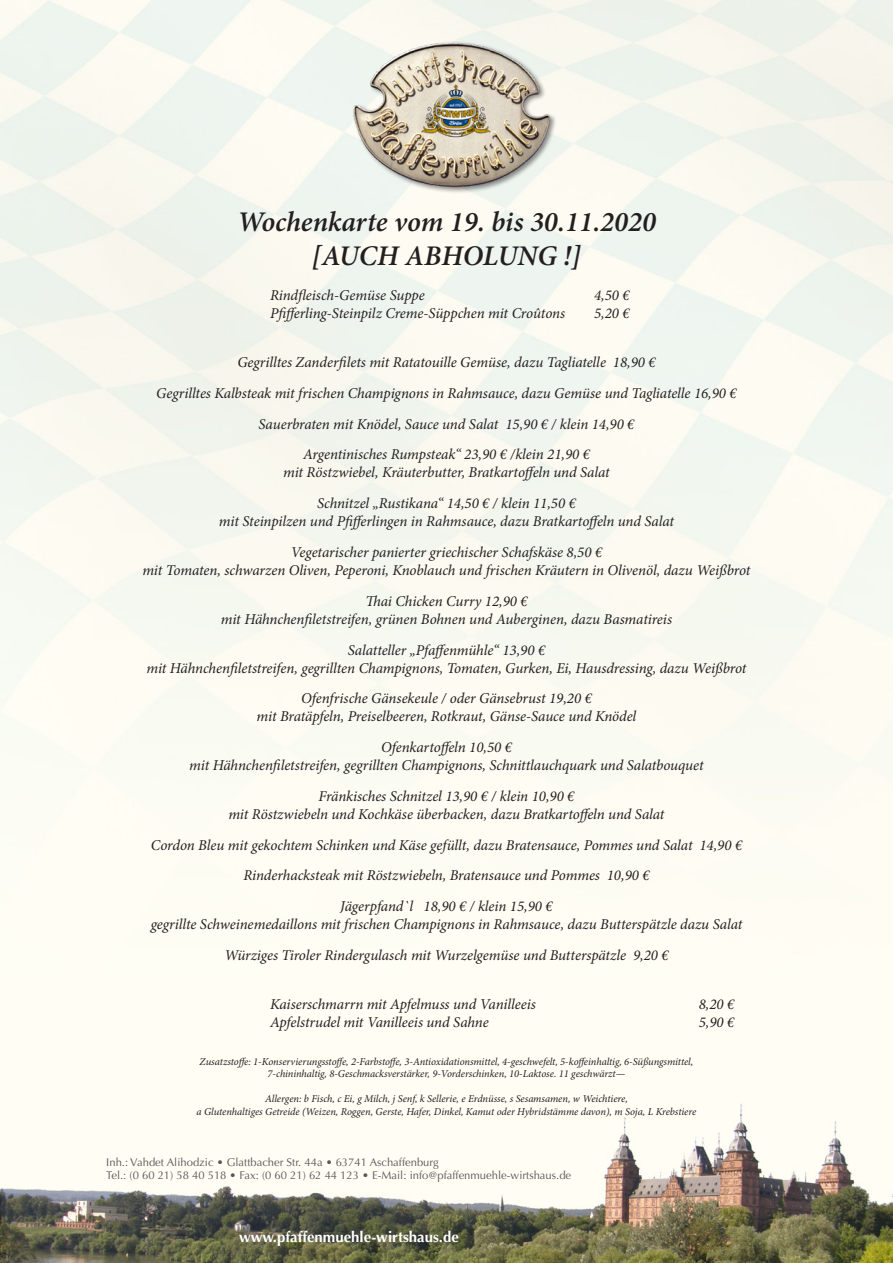
<style>
.page{position:relative;width:893px;height:1263px;background:#fff}
.page>*{position:absolute;margin:0;border:0;box-sizing:border-box;transform-origin:0 0}
.t1{font:italic 600 28.5px/34.2px "Minion Pro";color:#231f20;text-align:center}
.Absatzformat_1{font:italic 15px/18px "Minion Pro";letter-spacing:-.005em;color:#231f20;text-align:center}
.t2{font:700 15px "Optima";color:#fff}
.t3{font:11.25px/13.5px "Optima";color:#57585a}
.Absatzformat_1-2{font:italic 10.5px/12.6px "Minion Pro";letter-spacing:-.01em;color:#231f20;text-align:center}
</style>
<div class="page">
<img style="left:0;top:0;width:893px;height:1263px">
<div style="left:352px;top:41px;width:206px;height:153px;background:#231f20;opacity:.5"></div>
<img style="left:340px;top:38px;width:213px;height:153px">
<p class="t1" style="left:237px;top:205px;width:420px">Wochenkarte vom 19. bis 30.11.2020 [AUCH ABHOLUNG !]</p>
<p class="Absatzformat_1" style="left:270px;top:287px;width:156px">Rindfleisch-Gemüse Suppe</p>
<p class="Absatzformat_1" style="left:594px;top:287px;width:37px">4,50 €</p>
<p class="Absatzformat_1" style="left:270px;top:305px;width:297px">Pfifferling-Steinpilz Creme-Süppchen mit Croûtons</p>
<p class="Absatzformat_1" style="left:594px;top:305px;width:37px">5,20 €</p>
<p class="Absatzformat_1" style="left:237px;top:353px;width:420px">Gegrilltes Zanderfilets mit Ratatouille Gemüse, dazu Tagliatelle 18,90 €</p>
<p class="Absatzformat_1" style="left:156px;top:384px;width:582px">Gegrilltes Kalbsteak mit frischen Champignons in Rahmsauce, dazu Gemüse und Tagliatelle 16,90 €</p>
<p class="Absatzformat_1" style="left:258px;top:415px;width:377px">Sauerbraten mit Knödel, Sauce und Salat 15,90 € / klein 14,90 €</p>
<p class="Absatzformat_1" style="left:283px;top:446px;width:328px">Argentinisches Rumpsteak“ 23,90 € /klein 21,90 €<br>mit Röstzwiebel, Kräuterbutter, Bratkartoffeln und Salat</p>
<p class="Absatzformat_1" style="left:219px;top:494px;width:457px">Schnitzel „Rustikana“ 14,50 € / klein 11,50 €<br>mit Steinpilzen und Pfifferlingen in Rahmsauce, dazu Bratkartoffeln und Salat</p>
<p class="Absatzformat_1" style="left:142px;top:543px;width:610px">Vegetarischer panierter griechischer Schafskäse 8,50 €<br>mit Tomaten, schwarzen Oliven, Peperoni, Knoblauch und frischen Kräutern in Olivenöl, dazu Weißbrot</p>
<p class="Absatzformat_1" style="left:221px;top:592px;width:453px">Thai Chicken Curry 12,90 €<br>mit Hähnchenfiletstreifen, grünen Bohnen und Auberginen, dazu Basmatireis</p>
<p class="Absatzformat_1" style="left:146px;top:641px;width:602px">Salatteller „Pfaffenmühle“ 13,90 €<br>mit Hähnchenfiletstreifen, gegrillten Champignons, Tomaten, Gurken, Ei, Hausdressing, dazu Weißbrot</p>
<p class="Absatzformat_1" style="left:257px;top:689px;width:381px">Ofenfrische Gänsekeule / oder Gänsebrust 19,20 €<br>mit Bratäpfeln, Preiselbeeren, Rotkraut, Gänse-Sauce und Knödel</p>
<p class="Absatzformat_1" style="left:189px;top:738px;width:516px">Ofenkartoffeln 10,50 €<br>mit Hähnchenfiletstreifen, gegrillten Champignons, Schnittlauchquark und Salatbouquet</p>
<p class="Absatzformat_1" style="left:228px;top:787px;width:438px">Fränkisches Schnitzel 13,90 € / klein 10,90 €<br>mit Röstzwiebeln und Kochkäse überbacken, dazu Bratkartoffeln und Salat</p>
<p class="Absatzformat_1" style="left:151px;top:836px;width:593px">Cordon Bleu mit gekochtem Schinken und Käse gefüllt, dazu Bratensauce, Pommes und Salat 14,90 €</p>
<p class="Absatzformat_1" style="left:243px;top:866px;width:408px">Rinderhacksteak mit Röstzwiebeln, Bratensauce und Pommes 10,90 €</p>
<p class="Absatzformat_1" style="left:151px;top:897px;width:593px">Jägerpfand`l 18,90 € / klein 15,90 €<br>gegrillte Schweinemedaillons mit frischen Champignons in Rahmsauce, dazu Butterspätzle dazu Salat</p>
<p class="Absatzformat_1" style="left:224px;top:946px;width:446px">Würziges Tiroler Rindergulasch mit Wurzelgemüse und Butterspätzle 9,20 €</p>
<p class="Absatzformat_1" style="left:270px;top:995px;width:267px">Kaiserschmarrn mit Apfelmuss und Vanilleeis</p>
<p class="Absatzformat_1" style="left:699px;top:995px;width:37px">8,20 €</p>
<p class="Absatzformat_1" style="left:270px;top:1013px;width:220px">Apfelstrudel mit Vanilleeis und Sahne</p>
<p class="Absatzformat_1" style="left:699px;top:1013px;width:37px">5,90 €</p>
<p class="Absatzformat_1-2" style="left:200px;top:1055px;width:495px">Zusatzstoffe: 1-Konservierungsstoffe, 2-Farbstoffe, 3-Antioxidationsmittel, 4-geschwefelt, 5-koffeinhaltig, 6-Süßungsmittel,<br>7-chininhaltig, 8-Geschmacksverstärker, 9-Vorderschinken, 10-Laktose. 11 geschwärzt—</p>
<p class="Absatzformat_1-2" style="left:197px;top:1093px;width:501px">Allergen: b Fisch, c Ei, g Milch, j Senf, k Sellerie, e Erdnüsse, s Sesamsamen, w Weichtiere,<br>a Glutenhaltiges Getreide (Weizen, Roggen, Gerste, Hafer, Dinkel, Kamut oder Hybridstämme davon), m Soja, L Krebstiere</p>
<p class="t3" style="left:106px;top:1155px;width:466px">Inh.: Vahdet Alihodzic • Glattbacher Str. 44a • 63741 Aschaffenburg<br>Tel.: (0 60 21) 58 40 518 • Fax: (0 60 21) 62 44 123 • E-Mail: info@pfaffenmuehle-wirtshaus.de</p>
<p class="t2" style="left:239px;top:1228px;width:221px">www.pfaffenmuehle-wirtshaus.de</p>
</div>
